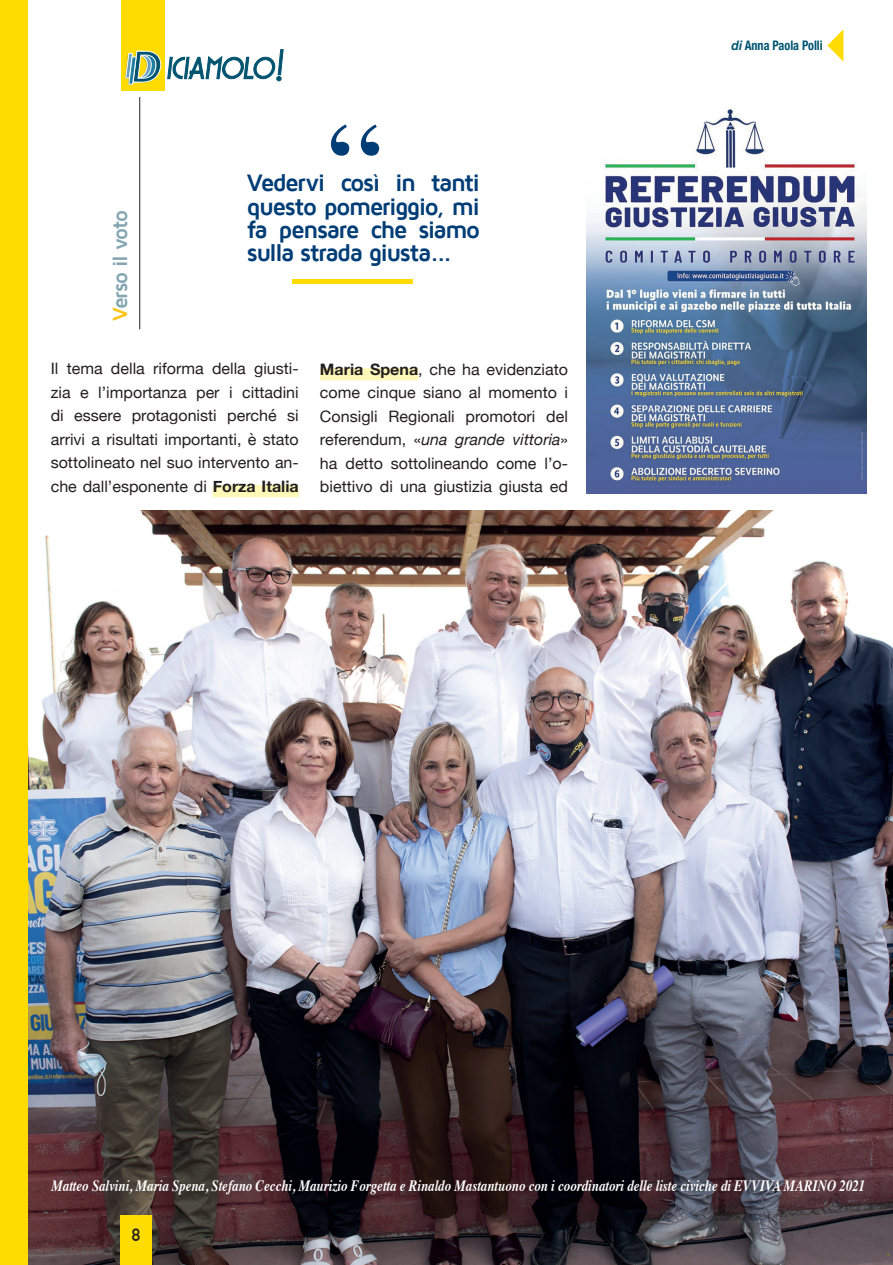
<style>
.page{position:relative;width:893px;height:1265px;background:#fff}
.page>*{position:absolute;margin:0;border:0;box-sizing:border-box;transform-origin:0 0}
.t1{font:127.75px "Times";color:#003d76}
.t2{font:700 24.5px/23.4px "Maven Pro";letter-spacing:-.065em;color:#003d76;text-align:justify}
.t3{font:700 21px "Maven Pro";letter-spacing:-.065em;color:#84a6b1}
.t4{font:700 17.5px "DIN Alternate";color:#231f20}
.t5{font:15.75px/23.4px "Helvetica Neue";color:#231f20;text-align:justify}
.t6{font:italic 700 15.75px "Times";color:#fff;scale:.82 1}
.t7{font:700 condensed 13.12px "Helvetica Neue";color:#005471;scale:.93 1}
.s1{color:#fec210}
.s2{font-weight:700}
.s3{font-style:italic}
.s4{font-style:italic;font-stretch:normal}
</style>
<div class="page">
<img style="left:27px;top:511px;width:866px;height:754px">
<div style="left:120px;top:1215px;width:31px;height:50px;background:#ffdc01"></div>
<div style="left:121px;top:0;width:43px;height:90px;background:#ffdc01"></div>
<svg style="left:125px;top:49px;width:159px;height:36px"></svg>
<hr style="left:139px;top:97px;width:1px;height:232px;background:#231f20">
<svg style="left:827px;top:30px;width:16px;height:31px"></svg>
<div style="left:320px;top:368px;width:98px;height:12px;background:#fff9b8"></div>
<div style="left:213px;top:485px;width:86px;height:12px;background:#fff9b8"></div>
<img style="left:587px;top:108px;width:279px;height:386px">
<div style="left:0;top:0;width:27px;height:1265px;background:#ffdc01"></div>
<div style="left:293px;top:279px;width:120px;height:5px;background:#ffdc01"></div>
<h3 class="t3" style="left:109px;top:321px;width:113px;rotate:-90deg"><span class="s1">V</span>erso il voto</h3>
<h1 class="t1" style="left:327px;top:48px;width:59px">“</h1>
<h2 class="t2" style="left:247px;top:171px;width:235px">Vedervi così in tanti questo pomeriggio, mi fa pensare che siamo sulla strada giusta...</h2>
<p class="t5" style="left:51px;top:358px;width:250px">Il tema della riforma della giusti&shy;zia e l’importanza per i cittadini di essere protagonisti perché si arrivi a risultati importanti, è stato sottolineato nel suo intervento an&shy;che dall’esponente di <span class="s2">Forza Italia</span></p>
<p class="t5" style="left:320px;top:358px;width:250px"><span class="s2">Maria Spena</span>, che ha evidenziato come cinque siano al momento i Consigli Regionali promotori del referendum, «<span class="s3">una grande vittoria</span>» ha detto sottolineando come l’o&shy;biettivo di una giustizia giusta ed</p>
<p class="t7" style="left:732px;top:34px;width:100px"><span class="s4">di</span> Anna Paola Polli</p>
<p class="t6" style="left:51px;top:1171px;width:994px">Matteo Salvini, Maria Spena, Stefano Cecchi, Maurizio Forgetta e Rinaldo Mastantuono con i coordinatori delle liste civiche di EVVIVA MARINO 2021</p>
<p class="t4" style="left:132px;top:1222px;width:10px">8</p>
</div>
